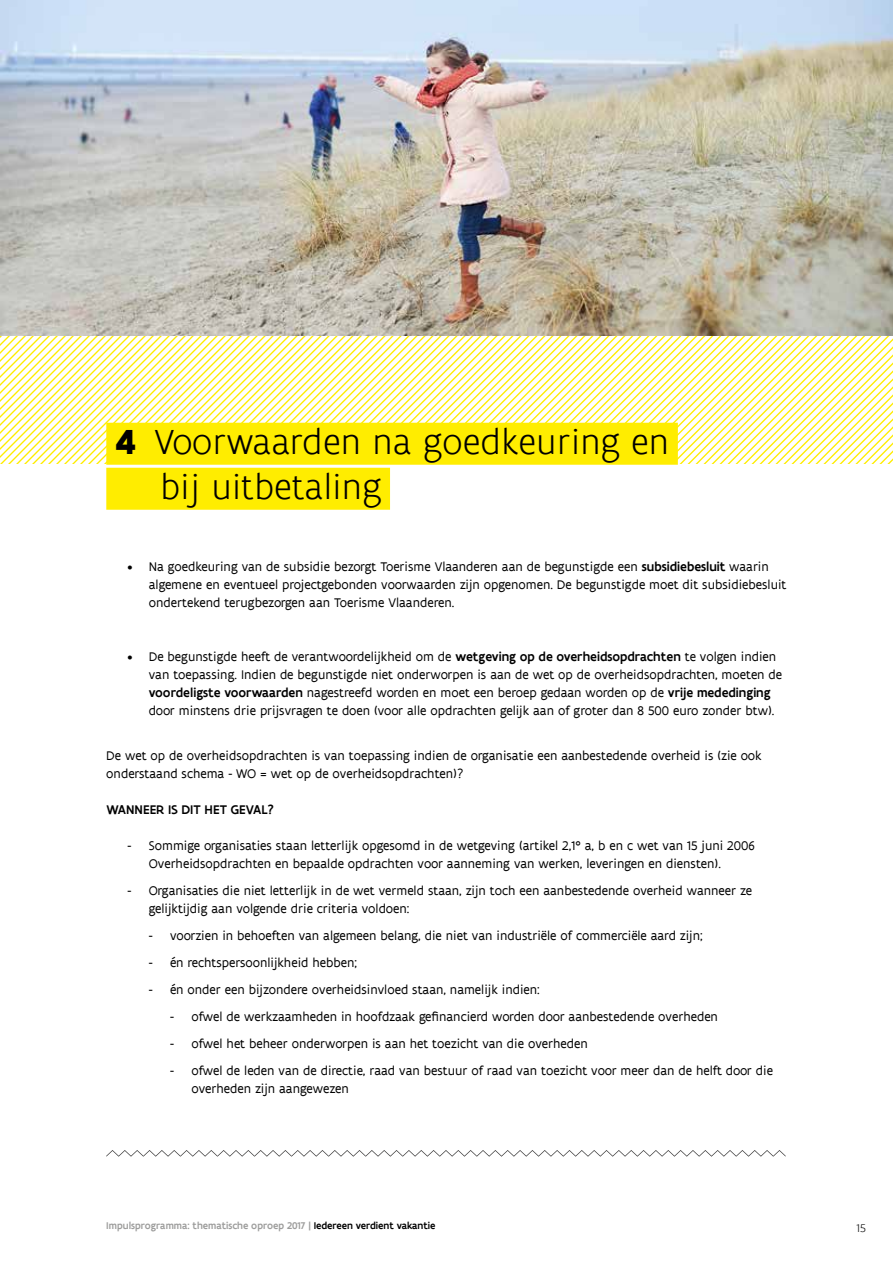
<style>
.page{position:relative;width:893px;height:1263px;background:#fff}
.page>*{position:absolute;margin:0;border:0;box-sizing:border-box;transform-origin:0 0}
.Titel1{font:300 37.5px "Flanders Art Sans";color:#000}
.Body-opsomming-lette{font:13.5px/18px "Flanders Art Sans";color:#000}
.Body{font:13.5px/18px "Flanders Art Sans";color:#000}
.Body-2{font:500 13.5px "Flanders Art Sans";letter-spacing:.005em;color:#000}
.t1{font:300 12px "Flanders Art Sans";color:#000}
.t2{font:500 10.5px "Flanders Art Sans";color:#9d9d9c}
.s1{font-weight:700}
.s2{font-weight:500}
.s3{color:#000}
</style>
<div class="page">
<svg style="left:0;top:336px;width:893px;height:128px"></svg>
<div style="left:106px;top:423px;width:572px;height:42px;background:#ffed00"></div>
<div style="left:106px;top:468px;width:284px;height:42px;background:#ffed00"></div>
<img style="left:0;top:0;width:893px;height:336px">
<svg style="left:106px;top:1150px;width:680px;height:7px"></svg>
<h1 class="Titel1" style="left:115px;top:420px;width:556px"><span class="s1">4</span> Voorwaarden na goedkeuring en</h1>
<h1 class="Titel1" style="left:160px;top:465px;width:223px">bij uitbetaling</h1>
<p class="Body-opsomming-lette" style="left:149px;top:558px;width:639px;text-indent:-21px">• Na goedkeuring van de subsidie bezorgt Toerisme Vlaanderen aan de begunstigde een <span class="s2">subsidiebesluit</span> waarin algemene en eventueel projectgebonden voorwaarden zijn opgenomen. De begunstigde moet dit subsidiebesluit ondertekend terugbezorgen aan Toerisme Vlaanderen.</p>
<p class="Body-opsomming-lette" style="left:149px;top:648px;width:635px;text-indent:-21px">• De begunstigde heeft de verantwoordelijkheid om de <span class="s2">wetgeving op de overheidsopdrachten</span> te volgen indien van toepassing. Indien de begunstigde niet onderworpen is aan de wet op de overheidsopdrachten, moeten de <span class="s2">voordeligste voorwaarden</span> nagestreefd worden en moet een beroep gedaan worden op de <span class="s2">vrije mededinging </span>door minstens drie prijsvragen te doen (voor alle opdrachten gelijk aan of groter dan 8 500 euro zonder btw).</p>
<p class="Body" style="left:106px;top:747px;width:657px">De wet op de overheidsopdrachten is van toepassing indien de organisatie een aanbestedende overheid is (zie ook onderstaand schema - WO = wet op de overheidsopdrachten)?</p>
<p class="Body-2" style="left:106px;top:801px;width:169px">WANNEER IS DIT HET GEVAL?</p>
<p class="Body-opsomming-lette" style="left:149px;top:837px;width:608px;text-indent:-21px">- Sommige organisaties staan letterlijk opgesomd in de wetgeving (artikel 2,1° a, b en c wet van 15 juni 2006<br>Overheidsopdrachten en bepaalde opdrachten voor aanneming van werken, leveringen en diensten).</p>
<p class="Body-opsomming-lette" style="left:149px;top:882px;width:605px;text-indent:-21px">- Organisaties die niet letterlijk in de wet vermeld staan, zijn toch een aanbestedende overheid wanneer ze gelijktijdig aan volgende drie criteria voldoen:</p>
<p class="Body-opsomming-lette" style="left:149px;top:927px;width:555px">- voorzien in behoeften van algemeen belang, die niet van industriële of commerciële aard zijn;</p>
<p class="Body-opsomming-lette" style="left:149px;top:954px;width:210px">- én rechtspersoonlijkheid hebben;</p>
<p class="Body-opsomming-lette" style="left:149px;top:981px;width:392px">- én onder een bijzondere overheidsinvloed staan, namelijk indien:</p>
<p class="Body-opsomming-lette" style="left:170px;top:1008px;width:549px">- ofwel de werkzaamheden in hoofdzaak gefinancierd worden door aanbestedende overheden</p>
<p class="Body-opsomming-lette" style="left:170px;top:1035px;width:419px">- ofwel het beheer onderworpen is aan het toezicht van die overheden</p>
<p class="Body-opsomming-lette" style="left:191px;top:1062px;width:583px;text-indent:-21px">- ofwel de leden van de directie, raad van bestuur of raad van toezicht voor meer dan de helft door die overheden zijn aangewezen</p>
<p class="t2" style="left:106px;top:1219px;width:331px">Impulsprogramma: thematische oproep 2017 | <span class="s3">Iedereen verdient vakantie</span></p>
<p class="t1" style="left:856px;top:1221px;width:11px">15</p>
</div>
